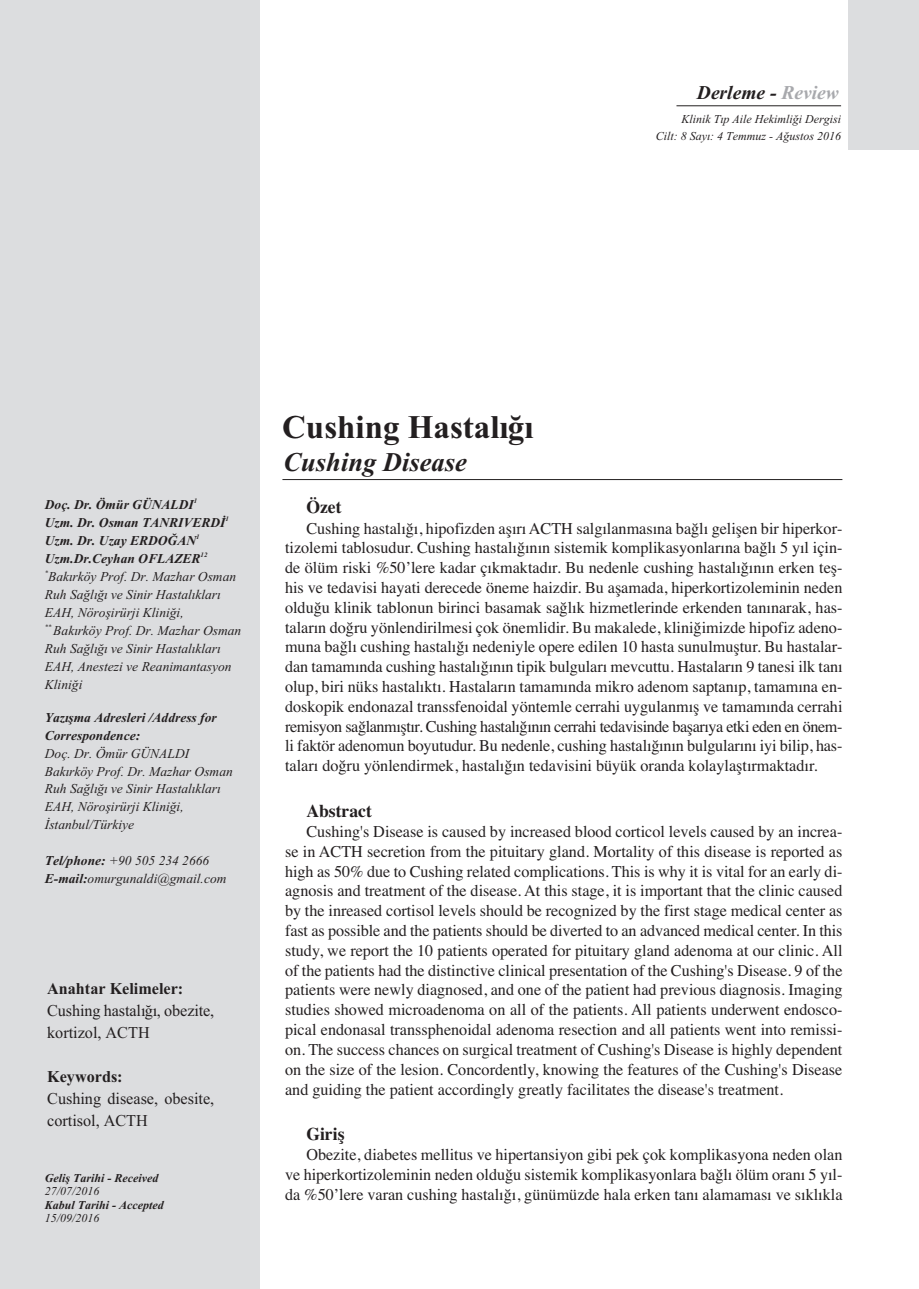
<style>
.page{position:relative;width:919px;height:1289px;background:#fff}
.page>*{position:absolute;margin:0;border:0;box-sizing:border-box;transform-origin:0 0}
.t1{font:700 33px "Times New Roman";color:#231f20}
.t2{font:italic 700 27px "Times New Roman";color:#231f20}
.t3{font:italic 700 19.5px "Times New Roman";color:#231f20}
.t4{font:700 18px "Times";color:#231f20}
.t5{font:16.5px/19.8px "Times";color:#231f20;text-align:justify}
.t6{font:16.5px/21.9px "Times New Roman";color:#231f20}
.t7{font:700 16.5px "Times New Roman";color:#231f20}
.t8{font:italic 13.5px/18px "Times New Roman";color:#231f20}
.t9{font:italic 700 13.5px/18px "Times New Roman";color:#231f20}
.t10{font:italic 12px/16.6px "Times New Roman";color:#231f20;text-align:right}
.t11{font:italic 700 12px "Times New Roman";color:#231f20}
.s1{color:#a8a9ad}
.s2{font-weight:700}
</style>
<div class="page">
<div style="left:0;top:0;width:260px;height:1288px;background:#dcdddf"></div>
<div style="left:848px;top:0;width:70px;height:149px;background:#dcdddf"></div>
<hr style="left:282px;top:479px;width:560px;height:1px;background:#231f20">
<hr style="left:676px;top:105px;width:165px;height:1px;background:#231f20">
<p class="t3" style="left:696px;top:86px;width:143px">Derleme - <span class="s1">Review</span></p>
<p class="t10" style="left:655px;top:112px;width:187px">Klinik Tıp Aile Hekimliği Dergisi<br>Cilt: 8 Sayı: 4 Temmuz - Ağustos 2016</p>
<p class="t8" style="left:45px;top:497px;width:198px"><span class="s2">Doç. Dr. Ömür GÜNALDI</span><sup>1<br></sup><span class="s2">Uzm. Dr. Osman TANRIVERDİ</span><sup>1<br></sup><span class="s2">Uzm. Dr. Uzay ERDOĞAN</span><sup>1<br></sup><span class="s2">Uzm.Dr.Ceyhan OFLAZER</span><sup>12 </sup><sup>*</sup>Bakırköy Prof. Dr. Mazhar Osman<br>Ruh Sağlığı ve Sinir Hastalıkları<br>EAH, Nöroşirürji Kliniği,<br><sup>**</sup> Bakırköy Prof. Dr. Mazhar Osman<br>Ruh Sağlığı ve Sinir Hastalıkları<br>EAH, Anestezi ve Reanimantasyon<br>Kliniği</p>
<p class="t9" style="left:45px;top:709px;width:173px">Yazışma Adresleri /Address for<br>Correspondence:</p>
<p class="t8" style="left:45px;top:745px;width:189px">Doç. Dr. Ömür GÜNALDI<br>Bakırköy Prof. Dr. Mazhar Osman<br>Ruh Sağlığı ve Sinir Hastalıkları<br>EAH, Nöroşirürji Kliniği,<br>İstanbul/Türkiye</p>
<p class="t8" style="left:45px;top:853px;width:183px"><span class="s2">Tel/phone:</span> +90 505 234 2666<br><span class="s2">E-mail:</span>omurgunaldi@gmail.com</p>
<p class="t7" style="left:47px;top:983px;width:138px">Anahtar Kelimeler:</p>
<p class="t6" style="left:47px;top:1001px;width:169px">Cushing hastalığı, obezite, kortizol, ACTH</p>
<p class="t7" style="left:47px;top:1071px;width:77px">Keywords:</p>
<p class="t6" style="left:47px;top:1089px;width:169px">Cushing disease, obesite, cortisol, ACTH</p>
<p class="t11" style="left:45px;top:1173px;width:115px">Geliş Tarihi - Received</p>
<p class="t10" style="left:45px;top:1184px;width:56px">27/07/2016</p>
<p class="t11" style="left:45px;top:1200px;width:121px">Kabul Tarihi - Accepted</p>
<p class="t10" style="left:45px;top:1211px;width:56px">15/09/2016</p>
<h1 class="t1" style="left:282px;top:416px;width:253px">Cushing Hastalığı</h1>
<h2 class="t2" style="left:283px;top:453px;width:185px">Cushing Disease</h2>
<p class="t4" style="left:306px;top:501px;width:37px">Özet</p>
<p class="t5" style="left:285px;top:519px;width:559px;text-indent:21px">Cushing hastalığı, hipofizden aşırı ACTH salgılanmasına bağlı gelişen bir hiperkor&shy;tizolemi tablosudur. Cushing hastalığının sistemik komplikasyonlarına bağlı 5 yıl için&shy;de ölüm riski %50’lere kadar çıkmaktadır. Bu nedenle cushing hastalığının erken teş&shy;his ve tedavisi hayati derecede öneme haizdir. Bu aşamada, hiperkortizoleminin neden olduğu klinik tablonun birinci basamak sağlık hizmetlerinde erkenden tanınarak, has&shy;taların doğru yönlendirilmesi çok önemlidir. Bu makalede, kliniğimizde hipofiz adeno&shy;muna bağlı cushing hastalığı nedeniyle opere edilen 10 hasta sunulmuştur. Bu hastalar&shy;dan tamamında cushing hastalığının tipik bulguları mevcuttu. Hastaların 9 tanesi ilk tanı olup, biri nüks hastalıktı. Hastaların tamamında mikro adenom saptanıp, tamamına en&shy;doskopik endonazal transsfenoidal yöntemle cerrahi uygulanmış ve tamamında cerrahi remisyon sağlanmıştır. Cushing hastalığının cerrahi tedavisinde başarıya etki eden en önem&shy;li faktör adenomun boyutudur. Bu nedenle, cushing hastalığının bulgularını iyi bilip, has&shy;taları doğru yönlendirmek, hastalığın tedavisini büyük oranda kolaylaştırmaktadır.</p>
<p class="t4" style="left:306px;top:804px;width:67px">Abstract</p>
<p class="t5" style="left:285px;top:823px;width:559px;text-indent:21px">Cushing's Disease is caused by increased blood corticol levels caused by an increa&shy;se in ACTH secretion from the pituitary gland. Mortality of this disease is reported as high as 50% due to Cushing related complications. This is why it is vital for an early di&shy;agnosis and treatment of the disease. At this stage, it is important that the clinic caused by the inreased cortisol levels should be recognized by the first stage medical center as fast as possible and the patients should be diverted to an advanced medical center. In this study, we report the 10 patients operated for pituitary gland adenoma at our clinic. All of the patients had the distinctive clinical presentation of the Cushing's Disease. 9 of the patients were newly diagnosed, and one of the patient had previous diagnosis. Imaging studies showed microadenoma on all of the patients. All patients underwent endosco&shy;pical endonasal transsphenoidal adenoma resection and all patients went into remissi&shy;on. The success chances on surgical treatment of Cushing's Disease is highly dependent on the size of the lesion. Concordently, knowing the features of the Cushing's Disease and guiding the patient accordingly greatly facilitates the disease's treatment.</p>
<p class="t4" style="left:306px;top:1127px;width:40px">Giriş</p>
<p class="t5" style="left:285px;top:1146px;width:559px;text-indent:21px">Obezite, diabetes mellitus ve hipertansiyon gibi pek çok komplikasyona neden olan ve hiperkortizoleminin neden olduğu sistemik komplikasyonlara bağlı ölüm oranı 5 yıl&shy;da %50’lere varan cushing hastalığı, günümüzde hala erken tanı alamaması ve sıklıkla</p>
</div>
